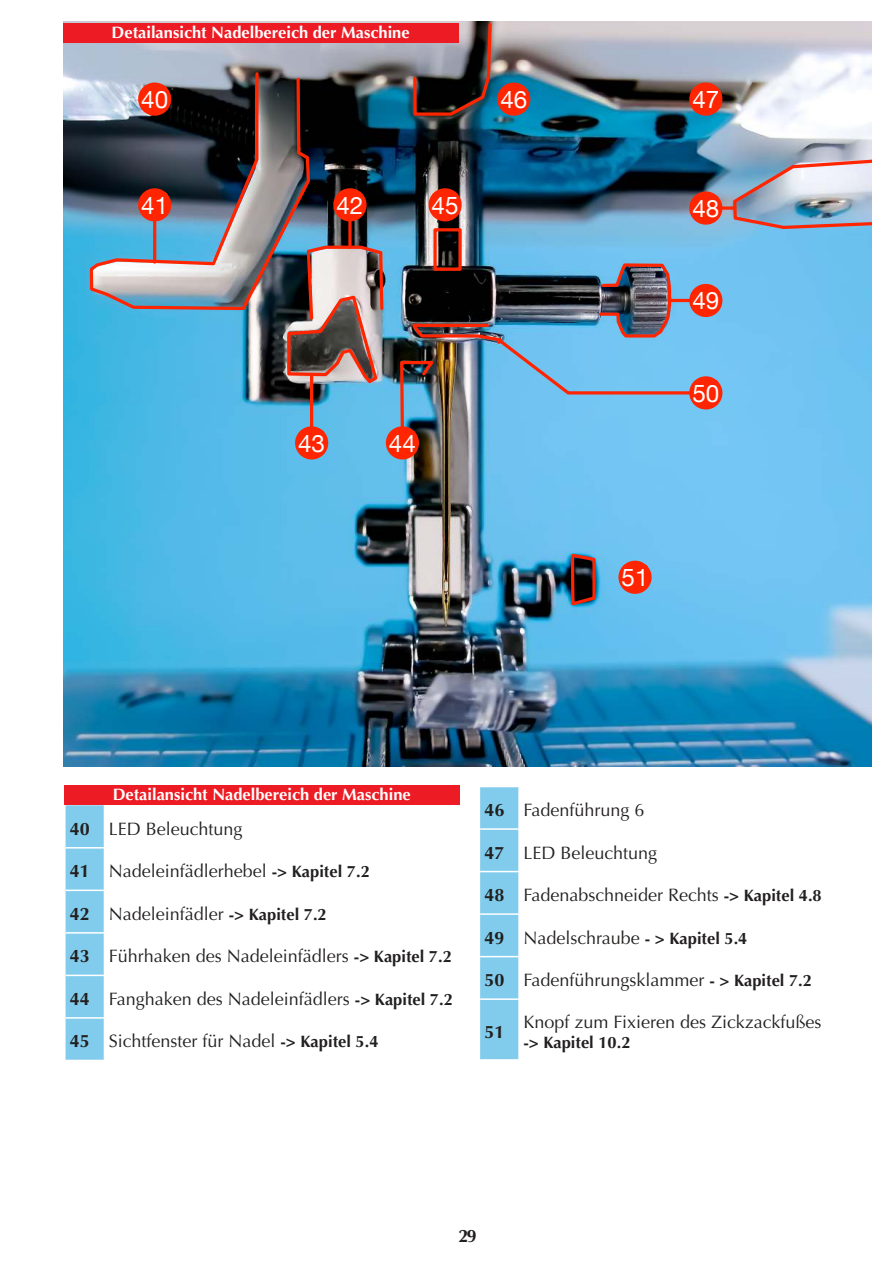
<style>
.page{position:relative;width:893px;height:1263px;background:#fff}
.page>*{position:absolute;margin:0;border:0;box-sizing:border-box;transform-origin:0 0}
.t1{font:24.15px "Helvetica Neue";color:#fff}
.t2{font:18px "Optima";color:#221f1f}
.t3{font:700 18px "Optima";color:#221f1f}
.t4{font:700 16.5px "Optima";color:#fff}
.t5{font:700 16.5px "Optima";color:#221f1f}
.s1{font-weight:700}
.s2{font-weight:700;font-size:16.5px}
</style>
<div class="page">
<img style="left:64px;top:21px;width:808px;height:745px">
<img style="left:88px;top:71px;width:224px;height:241px">
<svg style="left:134px;top:184px;width:37px;height:42px;background:#aa3f34"></svg>
<hr style="left:153px;top:218px;width:3px;height:44px;background:#ff2500">
<img style="left:731px;top:151px;width:141px;height:80px">
<svg style="left:569px;top:552px;width:28px;height:56px;background:#54363b"></svg>
<img style="left:412px;top:21px;width:118px;height:99px">
<svg style="left:685px;top:78px;width:37px;height:42px;background:#b14e40"></svg>
<svg style="left:722px;top:206px;width:13px;height:4px"></svg>
<svg style="left:614px;top:556px;width:37px;height:42px;background:#bd6b6b"></svg>
<img style="left:286px;top:184px;width:436px;height:280px">
<div style="left:66px;top:805px;width:38px;height:255px;background:#81ccec"></div>
<hr style="left:66px;top:847px;width:39px;height:1px;background:#fff">
<hr style="left:66px;top:889px;width:39px;height:2px;background:#fff">
<hr style="left:66px;top:932px;width:39px;height:1px;background:#fff">
<hr style="left:66px;top:975px;width:39px;height:1px;background:#fff">
<hr style="left:66px;top:1017px;width:39px;height:2px;background:#fff">
<div style="left:63px;top:23px;width:396px;height:19px;background:#ed1c24"></div>
<div style="left:64px;top:785px;width:396px;height:20px;background:#ed1c24"></div>
<svg style="left:480px;top:787px;width:38px;height:272px;background:#82ccec"></svg>
<hr style="left:480px;top:828px;width:40px;height:2px;background:#fff">
<hr style="left:480px;top:871px;width:40px;height:1px;background:#fff">
<hr style="left:480px;top:913px;width:40px;height:2px;background:#fff">
<hr style="left:480px;top:956px;width:40px;height:1px;background:#fff">
<hr style="left:480px;top:998px;width:40px;height:2px;background:#fff">
<p class="t4" style="left:112px;top:24px;width:300px">Detailansicht Nadelbereich der Maschine</p>
<h1 class="t1" style="left:141px;top:86px;width:28px">40</h1>
<h1 class="t1" style="left:500px;top:86px;width:28px">46</h1>
<h1 class="t1" style="left:141px;top:191px;width:28px">41</h1>
<h1 class="t1" style="left:337px;top:191px;width:28px">42</h1>
<h1 class="t1" style="left:432px;top:191px;width:28px">45</h1>
<h1 class="t1" style="left:298px;top:429px;width:28px">43</h1>
<h1 class="t1" style="left:389px;top:429px;width:28px">44</h1>
<h1 class="t1" style="left:692px;top:86px;width:28px">47</h1>
<h1 class="t1" style="left:692px;top:195px;width:28px">48</h1>
<h1 class="t1" style="left:692px;top:287px;width:28px">49</h1>
<h1 class="t1" style="left:692px;top:379px;width:28px">50</h1>
<h1 class="t1" style="left:622px;top:564px;width:28px">51</h1>
<p class="t4" style="left:113px;top:786px;width:300px">Detailansicht Nadelbereich der Maschine</p>
<p class="t2" style="left:70px;top:819px;width:174px"><span class="s1">40</span> LED Beleuchtung</p>
<p class="t2" style="left:70px;top:862px;width:302px"><span class="s1">41</span> Nadeleinfädlerhebel <span class="s2">-&gt; Kapitel 7.2</span></p>
<p class="t2" style="left:70px;top:904px;width:259px"><span class="s1">42</span> Nadeleinfädler <span class="s2">-&gt; Kapitel 7.2</span></p>
<p class="t2" style="left:70px;top:947px;width:384px"><span class="s1">43</span> Führhaken des Nadeleinfädlers <span class="s2">-&gt; Kapitel 7.2</span></p>
<p class="t2" style="left:70px;top:989px;width:385px"><span class="s1">44</span> Fanghaken des Nadeleinfädlers <span class="s2">-&gt; Kapitel 7.2</span></p>
<p class="t2" style="left:70px;top:1032px;width:310px"><span class="s1">45</span> Sichtfenster für Nadel <span class="s2">-&gt; Kapitel 5.4</span></p>
<p class="t2" style="left:484px;top:800px;width:162px"><span class="s1">46</span> Fadenführung 6</p>
<p class="t2" style="left:484px;top:843px;width:174px"><span class="s1">47</span> LED Beleuchtung</p>
<p class="t2" style="left:484px;top:886px;width:339px"><span class="s1">48</span> Fadenabschneider Rechts <span class="s2">-&gt; Kapitel 4.8</span></p>
<p class="t2" style="left:484px;top:928px;width:265px"><span class="s1">49</span> Nadelschraube <span class="s2">- &gt; Kapitel 5.4</span></p>
<p class="t2" style="left:484px;top:971px;width:329px"><span class="s1">50</span> Fadenführungsklammer <span class="s2">- &gt; Kapitel 7.2</span></p>
<p class="t3" style="left:484px;top:1022px;width:22px">51</p>
<p class="t2" style="left:523px;top:1012px;width:300px">Knopf zum Fixieren des Zickzackfußes</p>
<p class="t5" style="left:523px;top:1033px;width:109px">-&gt; Kapitel 10.2</p>
<p class="t3" style="left:459px;top:1226px;width:20px">29</p>
</div>
